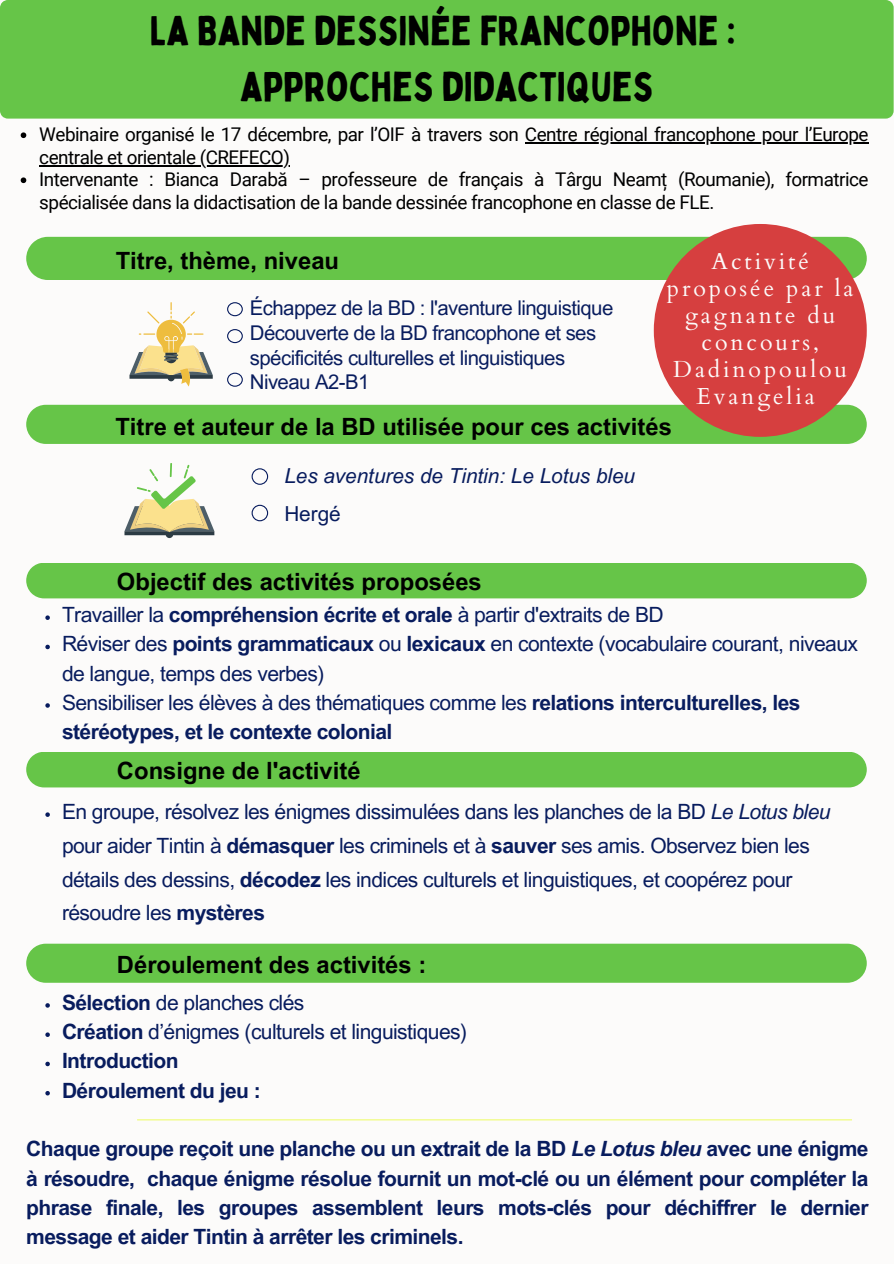
<style>
.page{position:relative;width:894px;height:1264px;background:#fff}
.page>*{position:absolute;margin:0;border:0;box-sizing:border-box;transform-origin:0 0}
.t1{font:40.65px/56.2px "Bobby Jones";color:#000;text-align:center}
.t2{font:700 23.7px "Arial MT Pro";color:#000}
.t3{font:23.1px/27px "Cardo";letter-spacing:.125em;color:#fcfbfa;text-align:center}
.t4{font:21px/33.8px "Arial MT Pro";letter-spacing:-.025em;color:#081c5e}
.t5{font:700 21px/29.2px "Arial MT Pro";letter-spacing:-.025em;color:#081c5e}
.t6{font:italic 20.7px/37.2px "Arial MT Pro";color:#081c5e}
.t7{font:20.25px/24.8px "Arial MT Pro";letter-spacing:-.025em;color:#081c5e}
.t8{font:18.9px/22.5px "Roboto";letter-spacing:-.025em;color:#000}
.s1{font-style:normal}
.s2{font-weight:700}
.s3{font-weight:400}
.s4{font-style:italic}
</style>
<div class="page">
<div style="left:0;top:0;width:893px;height:1263px;background:#fcfbfa"></div>
<div style="left:26px;top:405px;width:840px;height:39px;background:#66c548"></div>
<div style="left:26px;top:563px;width:840px;height:35px;background:#66c548"></div>
<svg style="left:227px;top:302px;width:16px;height:14px"></svg>
<svg style="left:251px;top:468px;width:17px;height:17px"></svg>
<svg style="left:227px;top:329px;width:16px;height:14px"></svg>
<svg style="left:251px;top:505px;width:17px;height:16px"></svg>
<svg style="left:227px;top:372px;width:16px;height:15px"></svg>
<hr style="left:137px;top:1119px;width:714px;height:1px;background:#effc71">
<div style="left:0;top:0;width:893px;height:119px;background:#66c548"></div>
<div style="left:26px;top:237px;width:840px;height:43px;background:#66c548"></div>
<svg style="left:129px;top:302px;width:84px;height:84px"></svg>
<svg style="left:124px;top:463px;width:90px;height:75px"></svg>
<svg style="left:21px;top:132px;width:5px;height:6px"></svg>
<hr style="left:524px;top:143px;width:343px;height:1px;background:#000">
<hr style="left:39px;top:165px;width:250px;height:1px;background:#000">
<svg style="left:21px;top:177px;width:5px;height:6px"></svg>
<div style="left:26px;top:943px;width:840px;height:39px;background:#66c548;border-radius:20px"></div>
<div style="left:653px;top:224px;width:213px;height:212px;background:#d63f3f;border-radius:50%"></div>
<svg style="left:45px;top:615px;width:5px;height:5px"></svg>
<svg style="left:45px;top:644px;width:5px;height:5px"></svg>
<svg style="left:45px;top:703px;width:5px;height:4px"></svg>
<svg style="left:45px;top:1003px;width:5px;height:4px"></svg>
<svg style="left:45px;top:1032px;width:5px;height:4px"></svg>
<svg style="left:45px;top:1061px;width:5px;height:5px"></svg>
<svg style="left:45px;top:1091px;width:5px;height:4px"></svg>
<svg style="left:45px;top:812px;width:5px;height:4px"></svg>
<div style="left:26px;top:752px;width:840px;height:35px;background:#66c548"></div>
<h1 class="t1" style="left:150px;top:2px;width:587px">LA BANDE DESSINÉE FRANCOPHONE :<br>APPROCHES DIDACTIQUES</h1>
<p class="t8" style="left:39px;top:124px;width:830px">Webinaire organisé le 17 décembre, par l’OIF à travers son Centre régional francophone pour l’Europe</p>
<h3 class="t8" style="left:39px;top:146px;width:830px">centrale et orientale (CREFECO)<br>Intervenante : Bianca Darabă – professeure de français à Târgu Neamț (Roumanie), formatrice spécialisée dans la didactisation de la bande dessinée francophone en classe de FLE.</h3>
<h2 class="t2" style="left:116px;top:251px;width:225px">Titre, thème, niveau</h2>
<p class="t3" style="left:666px;top:248px;width:188px">Activité proposée par la gagnante du concours,<br>Dadinopoulou<br>Evangelia</p>
<p class="t7" style="left:250px;top:298px;width:365px">Échappez de la BD : l'aventure linguistique Découverte de la BD francophone et ses spécificités culturelles et linguistiques Niveau A2-B1</p>
<h5 class="t2" style="left:115px;top:418px;width:558px">Titre et auteur de la BD utilisée pour ces activités</h5>
<p class="t6" style="left:284px;top:460px;width:352px">Les aventures de Tintin: Le Lotus bleu<br><span class="s1">Hergé</span></p>
<h2 class="t2" style="left:117px;top:572px;width:366px">Objectif des activités proposées</h2>
<h5 class="t4" style="left:62px;top:600px;width:603px">Travailler la <span class="s2">compréhension écrite et orale</span> à partir d'extraits de BD</h5>
<p class="t4" style="left:62px;top:632px;width:797px;line-height:29.2px">Réviser des <span class="s2">points grammaticaux</span> ou <span class="s2">lexicaux</span> en contexte (vocabulaire courant, niveaux de langue, temps des verbes)</p>
<h2 class="t5" style="left:62px;top:690px;width:739px"><span class="s3">Sensibiliser les élèves à des thématiques comme les</span> relations interculturelles, les stéréotypes, et le contexte colonial</h2>
<p class="t2" style="left:117px;top:761px;width:245px">Consigne de l'activité</p>
<p class="t4" style="left:62px;top:797px;width:769px">En groupe, résolvez les énigmes dissimulées dans les planches de la BD <span class="s4">Le Lotus bleu </span>pour aider Tintin à <span class="s2">démasquer</span> les criminels et à <span class="s2">sauver</span> ses amis. Observez bien les détails des dessins, <span class="s2">décodez</span> les indices culturels et linguistiques, et coopérez pour résoudre les <span class="s2">mystères</span></p>
<h2 class="t2" style="left:117px;top:955px;width:311px">Déroulement des activités :</h2>
<p class="t4" style="left:62px;top:988px;width:244px"><span class="s2">Sélection</span> de planches clés</p>
<p class="t4" style="left:62px;top:1017px;width:406px"><span class="s2">Création</span> d’énigmes (culturels et linguistiques)</p>
<p class="t5" style="left:62px;top:1049px;width:118px">Introduction</p>
<h2 class="t5" style="left:62px;top:1078px;width:200px">Déroulement du jeu :</h2>
<p class="t5" style="left:26px;top:1136px;width:843px;text-align:justify">Chaque groupe reçoit une planche ou un extrait de la BD <span class="s4">Le Lotus bleu</span> avec une énigme à résoudre, chaque énigme résolue fournit un mot-clé ou un élément pour compléter la phrase finale, les groupes assemblent leurs mots-clés pour déchiffrer le dernier message et aider Tintin à arrêter les criminels.</p>
</div>
